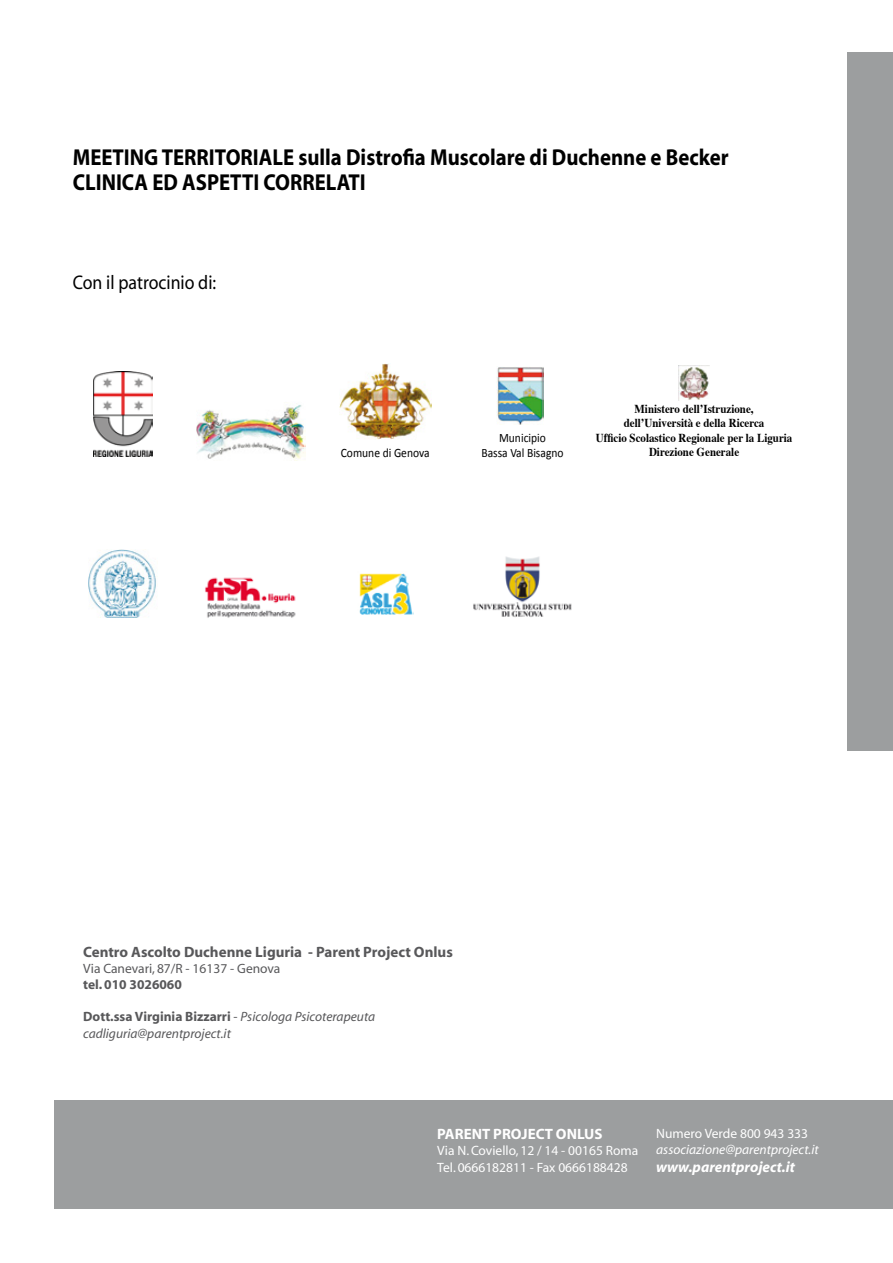
<style>
.page{position:relative;width:893px;height:1263px;background:#fff}
.page>*{position:absolute;margin:0;border:0;box-sizing:border-box;transform-origin:0 0}
.t1{font:700 23.1px/24.8px "Myriad";color:#000;scale:.9 1}
.t2{font:19.8px "Myriad";color:#000;scale:.9 1}
.t3{font:700 15px "Myriad";color:#58585a}
.t4{font:italic 700 15px "Myriad";color:#fff}
.t5{font:700 15px "Myriad";color:#fff}
.t6{font:13.5px/16.2px "Myriad";color:#fff}
.t7{font:italic 13.5px/16.2px "Myriad";color:#58585a}
.t8{font:italic 13.5px "Myriad";color:#fff}
.t9{font:13.5px "Myriad";color:#58585a}
.t10{font:700 13.5px "Myriad";color:#58585a}
.t11{font:12.75px/15.3px "Calibri";color:#000;text-align:center;scale:.9 1}
.t12{font:700 12.15px/14.5px "Times";color:#000;text-align:center;scale:.9 1}
.s1{font-weight:700;font-style:normal}
.s2{font-style:normal}
</style>
<div class="page">
<div style="left:54px;top:1100px;width:839px;height:109px;background:#9c9e9f"></div>
<div style="left:848px;top:52px;width:45px;height:698px;background:#9c9e9f"></div>
<img style="left:339px;top:364px;width:92px;height:76px">
<img style="left:496px;top:367px;width:47px;height:58px">
<img style="left:93px;top:372px;width:60px;height:84px">
<img style="left:89px;top:549px;width:67px;height:68px">
<img style="left:205px;top:577px;width:91px;height:41px">
<img style="left:359px;top:573px;width:54px;height:42px">
<img style="left:197px;top:405px;width:109px;height:55px">
<img style="left:473px;top:556px;width:99px;height:61px">
<img style="left:678px;top:365px;width:32px;height:36px">
<h1 class="t1" style="left:73px;top:146px;width:730px">MEETING TERRITORIALE sulla Distrofia Muscolare di Duchenne e Becker<br>CLINICA ED ASPETTI CORRELATI</h1>
<h2 class="t2" style="left:73px;top:272px;width:161px">Con il patrocinio di:</h2>
<p class="t11" style="left:341px;top:445px;width:100px">Comune di Genova</p>
<p class="t11" style="left:481px;top:430px;width:93px">Municipio<br>Bassa Val Bisagno</p>
<p class="t12" style="left:596px;top:400px;width:220px">Ministero dell’Istruzione,<br>dell’Università e della Ricerca<br>Ufficio Scolastico Regionale per la Liguria<br>Direzione Generale</p>
<p class="t3" style="left:83px;top:944px;width:371px">Centro Ascolto Duchenne Liguria - Parent Project Onlus</p>
<p class="t9" style="left:83px;top:961px;width:199px">Via Canevari, 87/R - 16137 - Genova</p>
<p class="t10" style="left:83px;top:977px;width:100px">tel. 010 3026060</p>
<p class="t7" style="left:83px;top:1009px;width:294px"><span class="s1">Dott.ssa Virginia Bizzarri</span> <span class="s2">-</span> Psicologa Psicoterapeuta cadliguria@parentproject.it</p>
<p class="t5" style="left:437px;top:1126px;width:167px">PARENT PROJECT ONLUS</p>
<p class="t6" style="left:437px;top:1143px;width:203px">Via N. Coviello, 12 / 14 - 00165 Roma<br>Tel. 0666182811 - Fax 0666188428</p>
<p class="t6" style="left:656px;top:1126px;width:153px">Numero Verde 800 943 333</p>
<p class="t8" style="left:656px;top:1143px;width:164px">associazione@parentproject.it</p>
<p class="t4" style="left:656px;top:1159px;width:140px">www.parentproject.it</p>
</div>
